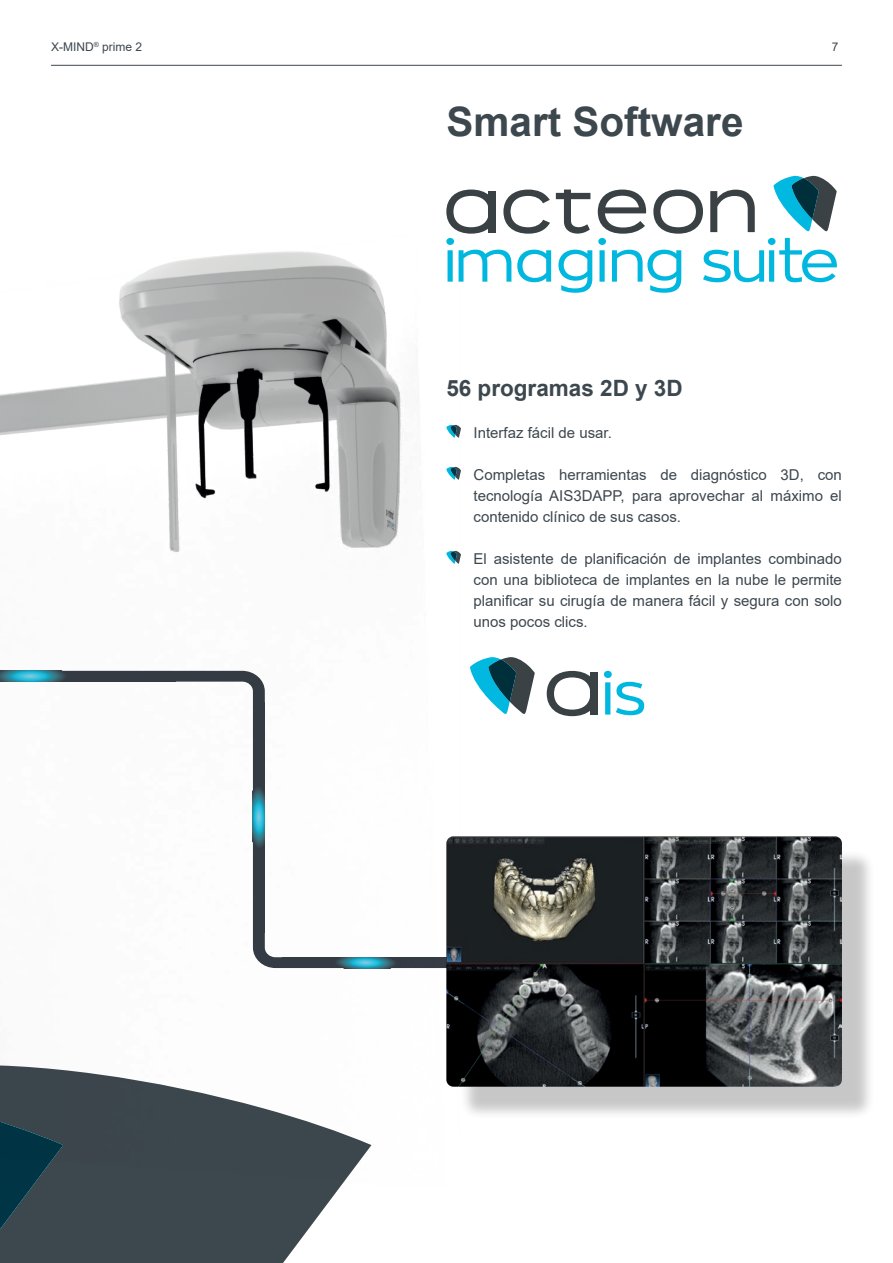
<style>
.page{position:relative;width:893px;height:1263px;background:#fff}
.page>*{position:absolute;margin:0;border:0;box-sizing:border-box;transform-origin:0 0}
.t1{font:700 40.5px "Arial";color:#3d474e}
.t2{font:700 22.5px "Arial";color:#3d474e}
.t3{font:15px/21px "Arial";color:#3d474e;text-align:justify}
.t4{font:12px "Arial";color:#3d474e}
</style>
<div class="page">
<hr style="left:51px;top:65px;width:791px;height:1px;background:#3d474e">
<svg style="left:63px;top:1187px;width:277px;height:76px;background:#505960"></svg>
<svg style="left:0;top:1187px;width:63px;height:76px;background:#34444d"></svg>
<img style="left:0;top:251px;width:456px;height:936px">
<svg style="left:446px;top:425px;width:15px;height:13px"></svg>
<svg style="left:446px;top:467px;width:15px;height:13px"></svg>
<svg style="left:446px;top:551px;width:15px;height:13px"></svg>
<div style="left:459px;top:849px;width:416px;height:271px;background:#231f20;opacity:.25"></div>
<img style="left:446px;top:836px;width:396px;height:251px">
<svg style="left:470px;top:657px;width:65px;height:57px"></svg>
<svg style="left:604px;top:671px;width:40px;height:44px"></svg>
<svg style="left:547px;top:671px;width:43px;height:45px"></svg>
<div style="left:590px;top:672px;width:8px;height:43px;background:#394144"></div>
<svg style="left:598px;top:175px;width:239px;height:118px"></svg>
<svg style="left:446px;top:190px;width:146px;height:103px"></svg>
<div style="left:489px;top:191px;width:7px;height:41px;background:#394144"></div>
<p class="t4" style="left:51px;top:39px;width:93px">X-MIND<sup>®</sup> prime 2</p>
<p class="t4" style="left:832px;top:39px;width:8px">7</p>
<h1 class="t1" style="left:446px;top:93px;width:299px">Smart Software</h1>
<h2 class="t2" style="left:446px;top:372px;width:238px">56 programas 2D y 3D</h2>
<p class="t3" style="left:473px;top:422px;width:140px">Interfaz fácil de usar.</p>
<p class="t3" style="left:473px;top:464px;width:370px">Completas herramientas de diagnóstico 3D, con tecnología AIS3DAPP, para aprovechar al máximo el contenido clínico de sus casos.</p>
<p class="t3" style="left:473px;top:548px;width:370px">El asistente de planificación de implantes combinado con una biblioteca de implantes en la nube le permite planificar su cirugía de manera fácil y segura con solo unos pocos clics.</p>
</div>
